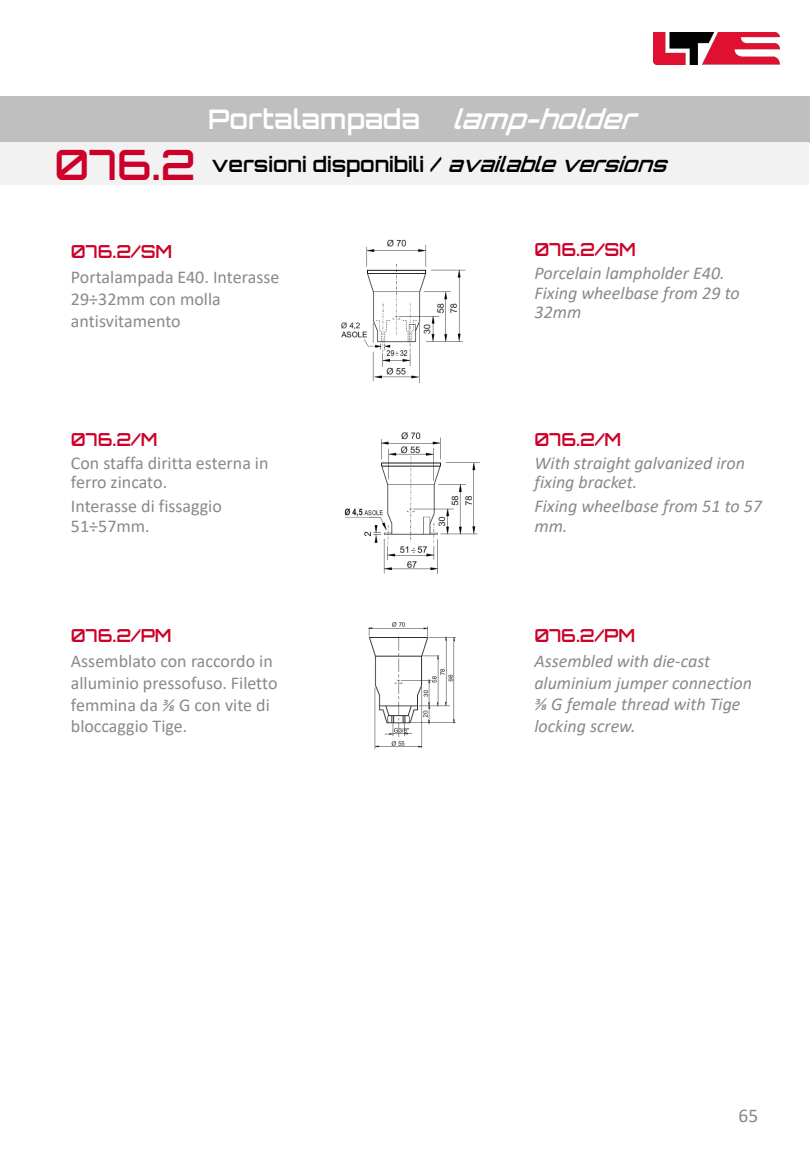
<style>
.page{position:relative;width:810px;height:1170px;background:#fff}
.page>*{position:absolute;margin:0;border:0;box-sizing:border-box;transform-origin:0 0}
.t1{font:600 27px "Orbitron";color:#fff}
.t2{font:600 21px "Orbitron";color:#000}
.t3{font:19.5px "Calibri";color:#898989}
.t4{font:18px/21.6px "Calibri";color:#898989}
.t5{font:italic 18px/19.5px "Calibri";color:#898989}
.t6{font:600 18px "Orbitron";color:#cc0029}
.s1{font-style:italic}
.s2{font-size:42px;color:#cc0029}
</style>
<div class="page">
<img style="left:340px;top:239px;width:126px;height:144px">
<img style="left:344px;top:432px;width:136px;height:142px">
<img style="left:368px;top:622px;width:88px;height:128px">
<div style="left:0;top:96px;width:810px;height:47px;background:#bfbfbf"></div>
<div style="left:215px;top:142px;width:594px;height:43px;background:#f2f2f2"></div>
<div style="left:0;top:143px;width:230px;height:42px;background:#f2f2f2"></div>
<img style="left:654px;top:32px;width:126px;height:33px">
<h1 class="t1" style="left:208px;top:102px;width:439px">Portalampada <span class="s1">lamp-holder</span></h1>
<p class="t2" style="left:54px;top:151px;width:622px"><span class="s2">076.2</span> versioni disponibili / <span class="s1">availableversions</span></p>
<p class="t6" style="left:71px;top:240px;width:103px">076.2/SM</p>
<p class="t4" style="left:71px;top:266px;width:210px">Portalampada E40. Interasse<br>29÷32mm con molla antisvitamento</p>
<p class="t6" style="left:71px;top:428px;width:88px">076.2/M</p>
<p class="t4" style="left:71px;top:453px;width:199px;line-height:19.5px">Con staffa diritta esterna in ferro zincato.</p>
<p class="t4" style="left:71px;top:496px;width:153px;line-height:19.5px">Interasse di fissaggio<br>51÷57mm.</p>
<p class="t6" style="left:71px;top:624px;width:102px">076.2/PM</p>
<p class="t4" style="left:71px;top:650px;width:208px">Assemblato con raccordo in alluminio pressofuso. Filetto femmina da <span class="s1">⅜</span> G con vite di bloccaggio Tige.</p>
<p class="t6" style="left:535px;top:238px;width:103px">076.2/SM</p>
<p class="t5" style="left:535px;top:263px;width:207px">Porcelain lampholder E40.<br>Fixing wheelbase from 29 to<br>32mm</p>
<p class="t6" style="left:535px;top:428px;width:88px">076.2/M</p>
<p class="t5" style="left:535px;top:453px;width:212px">With straight galvanized iron fixing bracket.</p>
<p class="t5" style="left:535px;top:496px;width:229px">Fixing wheelbase from 51 to 57 mm.</p>
<p class="t6" style="left:534px;top:624px;width:102px">076.2/PM</p>
<p class="t5" style="left:534px;top:650px;width:219px;line-height:21.6px">Assembled with die-cast aluminium jumper connection ⅜ G female thread with Tige locking screw.</p>
<p class="t3" style="left:739px;top:1102px;width:21px">65</p>
</div>
